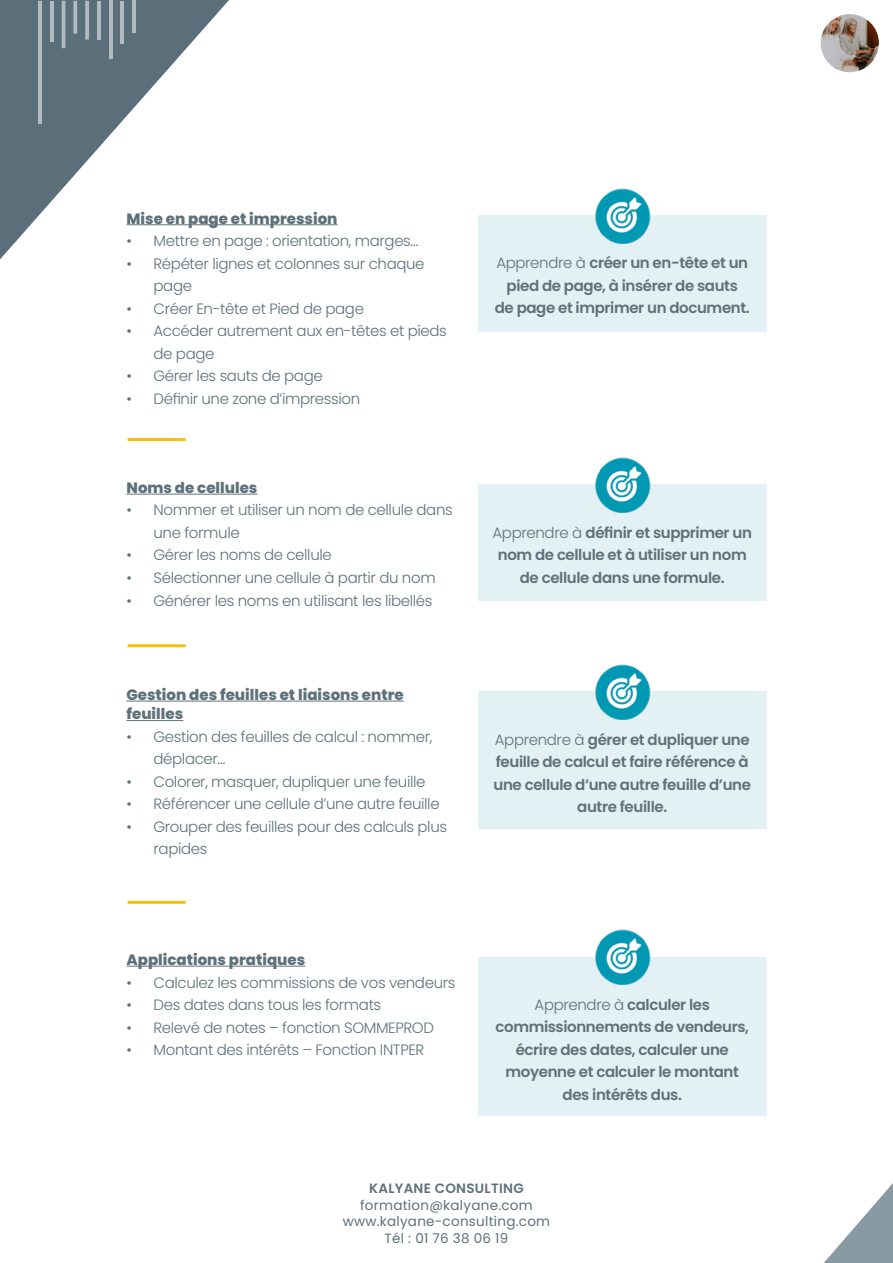
<style>
.page{position:relative;width:893px;height:1263px;background:#fff}
.page>*{position:absolute;margin:0;border:0;box-sizing:border-box;transform-origin:0 0}
.t1{font:300 15px/22.5px "Poppins";letter-spacing:-.025em;color:#5e717a}
.t2{font:600 15px/22.5px "Poppins";letter-spacing:-.025em;color:#5e717a;text-align:center}
.t3{font:800 15px/19.5px "Poppins";color:#5e717a}
.t4{font:13.5px/16.5px "Poppins";letter-spacing:.02em;color:#5e717a;text-align:center}
.t5{font:600 13.5px "Poppins";letter-spacing:.02em;color:#5e717a}
.s1{font-weight:300}
</style>
<div class="page">
<svg style="left:824px;top:1183px;width:69px;height:80px"></svg>
<svg style="left:0;top:0;width:229px;height:259px"></svg>
<hr style="left:38px;top:1px;width:4px;height:122px;background:#b1bbc0">
<hr style="left:132px;top:1px;width:4px;height:32px;background:#b1bbc0">
<hr style="left:121px;top:1px;width:3px;height:43px;background:#fff">
<hr style="left:50px;top:1px;width:4px;height:41px;background:#b1bbc0">
<hr style="left:62px;top:1px;width:3px;height:47px;background:#fff">
<svg style="left:73px;top:1px;width:4px;height:33px"></svg>
<svg style="left:85px;top:1px;width:4px;height:39px"></svg>
<hr style="left:97px;top:1px;width:4px;height:39px;background:#b1bbc0">
<hr style="left:109px;top:1px;width:4px;height:58px;background:#b1bbc0">
<img style="left:821px;top:14px;width:58px;height:58px;border-radius:29px">
<hr style="left:127px;top:224px;width:211px;height:1px;background:#5e717a">
<hr style="left:127px;top:494px;width:130px;height:1px;background:#5e717a">
<hr style="left:127px;top:966px;width:178px;height:1px;background:#5e717a">
<hr style="left:127px;top:701px;width:277px;height:1px;background:#5e717a">
<hr style="left:127px;top:720px;width:56px;height:1px;background:#5e717a">
<div style="left:478px;top:215px;width:288px;height:117px;background:#e3f0f4"></div>
<img style="left:595px;top:188px;width:56px;height:55px">
<div style="left:478px;top:485px;width:288px;height:116px;background:#e3f0f4"></div>
<img style="left:592px;top:458px;width:60px;height:55px">
<div style="left:478px;top:956px;width:288px;height:159px;background:#e3f0f4"></div>
<img style="left:592px;top:929px;width:60px;height:56px">
<div style="left:478px;top:691px;width:288px;height:138px;background:#e3f0f4"></div>
<img style="left:595px;top:664px;width:56px;height:56px">
<hr style="left:128px;top:438px;width:58px;height:3px;background:#fcbe0e">
<hr style="left:128px;top:644px;width:58px;height:3px;background:#fcbe0e">
<hr style="left:128px;top:901px;width:58px;height:3px;background:#fcbe0e">
<p class="t3" style="left:127px;top:209px;width:213px">Mise en page et impression</p>
<p class="t1" style="left:127px;top:230px;width:293px">• Mettre en page : orientation, marges…</p>
<p class="t1" style="left:154px;top:252px;width:273px;text-indent:-27px">• Répéter lignes et colonnes sur chaque page</p>
<p class="t1" style="left:127px;top:297px;width:239px">• Créer En-tête et Pied de page</p>
<p class="t1" style="left:154px;top:320px;width:295px;text-indent:-27px">• Accéder autrement aux en-têtes et pieds de page</p>
<p class="t1" style="left:127px;top:365px;width:198px">• Gérer les sauts de page</p>
<p class="t1" style="left:127px;top:387px;width:235px">• Définir une zone d’impression</p>
<p class="t3" style="left:127px;top:478px;width:132px">Noms de cellules</p>
<p class="t1" style="left:154px;top:499px;width:301px;text-indent:-27px">• Nommer et utiliser un nom de cellule dans une formule</p>
<p class="t1" style="left:127px;top:544px;width:207px">• Gérer les noms de cellule</p>
<p class="t1" style="left:127px;top:567px;width:311px">• Sélectionner une cellule à partir du nom</p>
<p class="t1" style="left:127px;top:589px;width:308px">• Générer les noms en utilisant les libellés</p>
<p class="t3" style="left:127px;top:685px;width:279px">Gestion des feuilles et liaisons entre feuilles</p>
<p class="t1" style="left:154px;top:725px;width:280px;text-indent:-27px">• Gestion des feuilles de calcul : nommer, déplacer…</p>
<p class="t1" style="left:127px;top:770px;width:300px">• Colorer, masquer, dupliquer une feuille</p>
<p class="t1" style="left:127px;top:793px;width:315px">• Référencer une cellule d’une autre feuille</p>
<p class="t1" style="left:154px;top:815px;width:295px;text-indent:-27px">• Grouper des feuilles pour des calculs plus rapides</p>
<p class="t3" style="left:127px;top:950px;width:180px">Applications pratiques</p>
<p class="t1" style="left:127px;top:971px;width:330px">• Calculez les commissions de vos vendeurs</p>
<p class="t1" style="left:127px;top:993px;width:256px">• Des dates dans tous les formats</p>
<p class="t1" style="left:127px;top:1016px;width:309px">• Relevé de notes – fonction SOMMEPROD</p>
<p class="t1" style="left:127px;top:1038px;width:299px">• Montant des intérêts – Fonction INTPER</p>
<p class="t2" style="left:495px;top:252px;width:256px"><span class="s1">Apprendre à</span> créer un en-tête et un pied de page, à insérer de sauts<br>de page et imprimer un document.</p>
<p class="t2" style="left:493px;top:521px;width:261px"><span class="s1">Apprendre à</span> définir et supprimer un nom de cellule et à utiliser un nom de cellule dans une formule.</p>
<p class="t2" style="left:493px;top:728px;width:259px"><span class="s1">Apprendre à</span> gérer et dupliquer une feuille de calcul et faire référence à une cellule d’une autre feuille d’une autre feuille.</p>
<p class="t2" style="left:495px;top:993px;width:255px"><span class="s1">Apprendre à</span> calculer les commissionnements de vendeurs, écrire des dates, calculer une moyenne et calculer le montant des intérêts dus.</p>
<p class="t5" style="left:369px;top:1180px;width:156px">KALYANE CONSULTING</p>
<p class="t4" style="left:343px;top:1197px;width:209px">formation@kalyane.com www.kalyane-consulting.com<br>Tél : 01 76 38 06 19</p>
</div>
